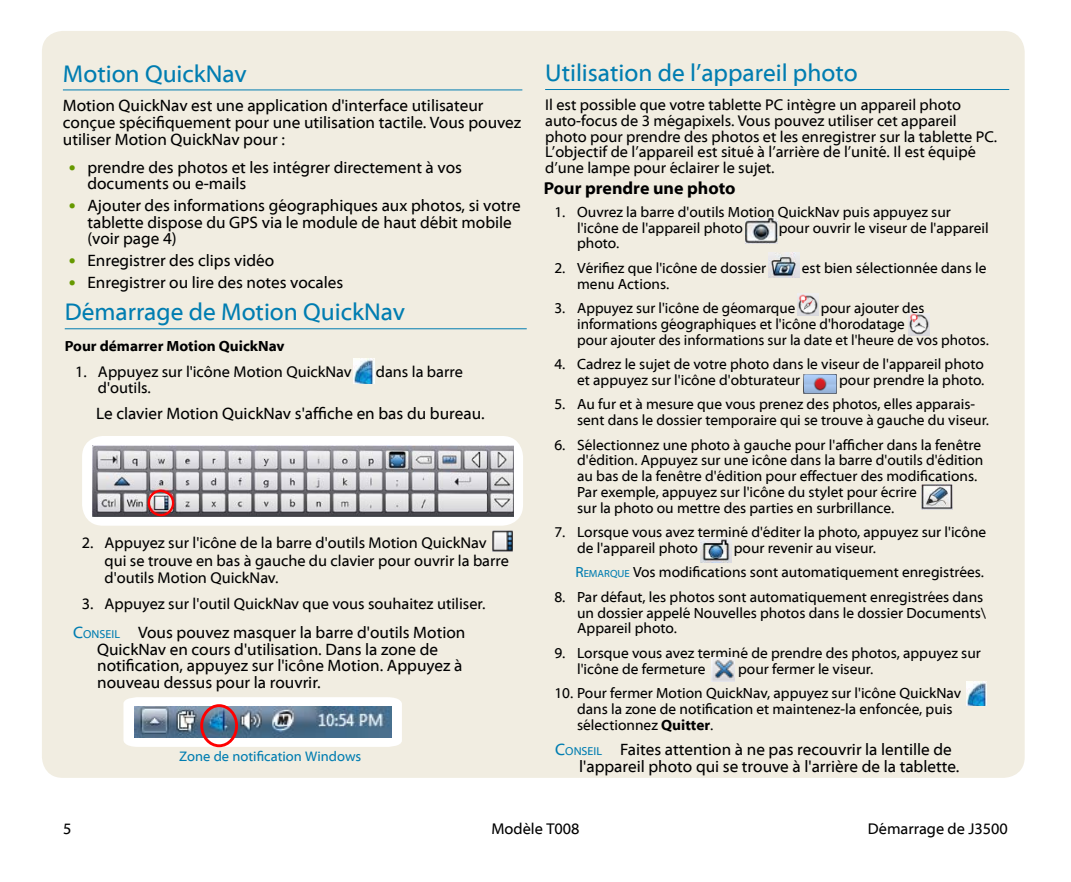
<style>
.page{position:relative;width:1071px;height:882px;background:#fff}
.page>*{position:absolute;margin:0;border:0;box-sizing:border-box;transform-origin:0 0}
.t1{font:24.5px "Myriad Web Pro";color:#007db1}
.t2{font:700 17.5px "Myriad Web Pro";color:#000}
.t3{font:16.62px/16.6px "Myriad Web Pro";color:#000}
.t4{font:15.75px/15.8px "Myriad Web Pro";color:#000}
.t5{font:14.88px/15.8px "Myriad Web Pro";color:#000}
.t6{font:700 14.88px "Myriad Web Pro";color:#000}
.t7{font:14px "Myriad Web Pro";color:#007db1}
.s1{font-family:"Calibri";color:#690}
.s2{color:#690}
.s3{color:#007db1}
.s4{font-size:11.72px;color:#007db1}
.s5{font-size:10.33px;color:#007db1}
.s6{font-weight:700}
</style>
<div class="page">
<div style="left:42px;top:31px;width:983px;height:747px;background:#f1ede1;border-radius:21px"></div>
<img style="left:354px;top:359px;width:20px;height:24px">
<hr style="left:63px;top:89px;width:459px;height:1px;background:#007db1">
<hr style="left:545px;top:89px;width:464px;height:1px;background:#007db1">
<div style="left:123px;top:697px;width:279px;height:50px;background:#fff"></div>
<img style="left:134px;top:706px;width:257px;height:32px">
<div style="left:200px;top:704px;width:38px;height:43px;border:3px solid #f00;border-radius:50%"></div>
<hr style="left:65px;top:328px;width:462px;height:1px;background:#007db1">
<img style="left:493px;top:530px;width:20px;height:21px">
<div style="left:82px;top:436px;width:441px;height:90px;background:#fff;border-radius:21px"></div>
<img style="left:93px;top:446px;width:421px;height:71px">
<div style="left:148px;top:490px;width:26px;height:26px;border:2px solid #f00;border-radius:50%"></div>
<img style="left:745px;top:219px;width:32px;height:25px">
<img style="left:804px;top:374px;width:32px;height:19px">
<img style="left:768px;top:253px;width:32px;height:25px">
<img style="left:797px;top:293px;width:22px;height:23px">
<img style="left:908px;top:313px;width:22px;height:23px">
<img style="left:966px;top:681px;width:20px;height:25px">
<img style="left:712px;top:657px;width:23px;height:25px">
<img style="left:701px;top:537px;width:31px;height:25px">
<img style="left:921px;top:485px;width:31px;height:25px">
<h1 class="t1" style="left:63px;top:60px;width:185px">Motion QuickNav</h1>
<p class="t3" style="left:63px;top:98px;width:460px">Motion QuickNav est une application d'interface utilisateur conçue spécifiquement pour une utilisation tactile. Vous pouvez utiliser Motion QuickNav pour :</p>
<p class="t3" style="left:87px;top:159px;width:376px;text-indent:-19px"><span class="s1">•</span><span class="s2">•</span> prendre des photos et les intégrer directement à vos documents ou e-mails</p>
<p class="t3" style="left:87px;top:198px;width:435px;text-indent:-19px"><span class="s1">•</span><span class="s2">•</span> Ajouter des informations géographiques aux photos, si votre tablette dispose du GPS via le module de haut débit mobile (voir page 4)</p>
<p class="t3" style="left:68px;top:253px;width:208px"><span class="s1">•</span><span class="s2">•</span> Enregistrer des clips vidéo</p>
<p class="t3" style="left:68px;top:275px;width:277px"><span class="s1">•</span><span class="s2">•</span> Enregistrer ou lire des notes vocales</p>
<h1 class="t1" style="left:65px;top:299px;width:342px">Démarrage de Motion QuickNav</h1>
<p class="t6" style="left:65px;top:338px;width:221px">Pour démarrer Motion QuickNav</p>
<p class="t4" style="left:75px;top:364px;width:278px">1. Appuyez sur l'icône Motion QuickNav</p>
<p class="t4" style="left:376px;top:364px;width:89px">dans la barre</p>
<p class="t4" style="left:98px;top:381px;width:54px">d'outils.</p>
<p class="t3" style="left:96px;top:405px;width:390px">Le clavier Motion QuickNav s'affiche en bas du bureau.</p>
<p class="t4" style="left:105px;top:535px;width:406px;line-height:17.5px;text-indent:-23px">2. Appuyez sur l'icône de la barre d'outils Motion QuickNav qui se trouve en bas à gauche du clavier pour ouvrir la barre d'outils Motion QuickNav.</p>
<p class="t4" style="left:82px;top:597px;width:405px">3. Appuyez sur l'outil QuickNav que vous souhaitez utiliser.</p>
<p class="t3" style="left:97px;top:624px;width:370px;text-indent:-24px"><span class="s3">C</span><span class="s4">ONSEIL</span> Vous pouvez masquer la barre d'outils Motion QuickNav en cours d'utilisation. Dans la zone de notification, appuyez sur l'icône Motion. Appuyez à nouveau dessus pour la rouvrir.</p>
<p class="t7" style="left:179px;top:749px;width:184px">Zone de notification Windows</p>
<h1 class="t1" style="left:545px;top:60px;width:314px">Utilisation de l’appareil photo</h1>
<p class="t4" style="left:545px;top:97px;width:454px">Il est possible que votre tablette PC intègre un appareil photo auto-focus de 3 mégapixels. Vous pouvez utiliser cet appareil photo pour prendre des photos et les enregistrer sur la tablette PC.<br>L’objectif de l’appareil est situé à l’arrière de l’unité. Il est équipé d’une lampe pour éclairer le sujet.</p>
<p class="t2" style="left:544px;top:179px;width:193px">Pour prendre une photo</p>
<p class="t5" style="left:577px;top:204px;width:375px;text-indent:-23px">1. Ouvrez la barre d'outils Motion QuickNav puis appuyez sur l'icône de l'appareil photo</p>
<p class="t5" style="left:779px;top:220px;width:212px">pour ouvrir le viseur de l'appareil</p>
<p class="t5" style="left:577px;top:236px;width:44px">photo.</p>
<p class="t5" style="left:554px;top:260px;width:213px">2. Vérifiez que l'icône de dossier</p>
<p class="t5" style="left:802px;top:260px;width:186px">est bien sélectionnée dans le</p>
<p class="t5" style="left:577px;top:276px;width:94px">menu Actions.</p>
<p class="t5" style="left:554px;top:301px;width:242px">3. Appuyez sur l'icône de géomarque</p>
<p class="t5" style="left:577px;top:301px;width:413px;text-indent:244px">pour ajouter des informations géographiques et l'icône d'horodatage<br>pour ajouter des informations sur la date et l'heure de vos photos.</p>
<p class="t5" style="left:577px;top:357px;width:408px;text-indent:-23px">4. Cadrez le sujet de votre photo dans le viseur de l'appareil photo et appuyez sur l'icône d'obturateur</p>
<p class="t5" style="left:839px;top:372px;width:147px">pour prendre la photo.</p>
<p class="t5" style="left:577px;top:397px;width:413px;text-indent:-23px">5. Au fur et à mesure que vous prenez des photos, elles apparais&shy;sent dans le dossier temporaire qui se trouve à gauche du viseur.</p>
<p class="t5" style="left:577px;top:437px;width:408px;text-indent:-23px">6. Sélectionnez une photo à gauche pour l'afficher dans la fenêtre d'édition. Appuyez sur une icône dans la barre d'outils d'édition au bas de la fenêtre d'édition pour effectuer des modifications.<br>Par exemple, appuyez sur l'icône du stylet pour écrire<br>sur la photo ou mettre des parties en surbrillance.</p>
<p class="t5" style="left:577px;top:525px;width:411px;text-indent:-23px">7. Lorsque vous avez terminé d'éditer la photo, appuyez sur l'icône de l'appareil photo</p>
<p class="t5" style="left:575px;top:536px;width:410px;line-height:24.5px;text-indent:158px">pour revenir au viseur.<br><span class="s3">R</span><span class="s5">EMARQUE</span> Vos modifications sont automatiquement enregistrées.</p>
<p class="t5" style="left:577px;top:589px;width:411px;text-indent:-23px">8. Par défaut, les photos sont automatiquement enregistrées dans un dossier appelé Nouvelles photos dans le dossier Documents\<br>Appareil photo.</p>
<p class="t5" style="left:577px;top:645px;width:405px;text-indent:-23px">9. Lorsque vous avez terminé de prendre des photos, appuyez sur l'icône de fermeture</p>
<p class="t5" style="left:738px;top:661px;width:137px">pour fermer le viseur.</p>
<p class="t5" style="left:577px;top:686px;width:386px;text-indent:-23px">10. Pour fermer Motion QuickNav, appuyez sur l'icône QuickNav dans la zone de notification et maintenez-la enfoncée, puis sélectionnez <span class="s6">Quitter</span>.</p>
<p class="t3" style="left:579px;top:741px;width:382px;line-height:17.5px;text-indent:-24px"><span class="s3">C</span><span class="s4">ONSEIL</span> Faites attention à ne pas recouvrir la lentille de l'appareil photo qui se trouve à l'arrière de la tablette.</p>
<p class="t4" style="left:63px;top:822px;width:10px">5</p>
<p class="t4" style="left:491px;top:822px;width:90px">Modèle T008</p>
<p class="t4" style="left:868px;top:822px;width:142px">Démarrage de J3500</p>
</div>
